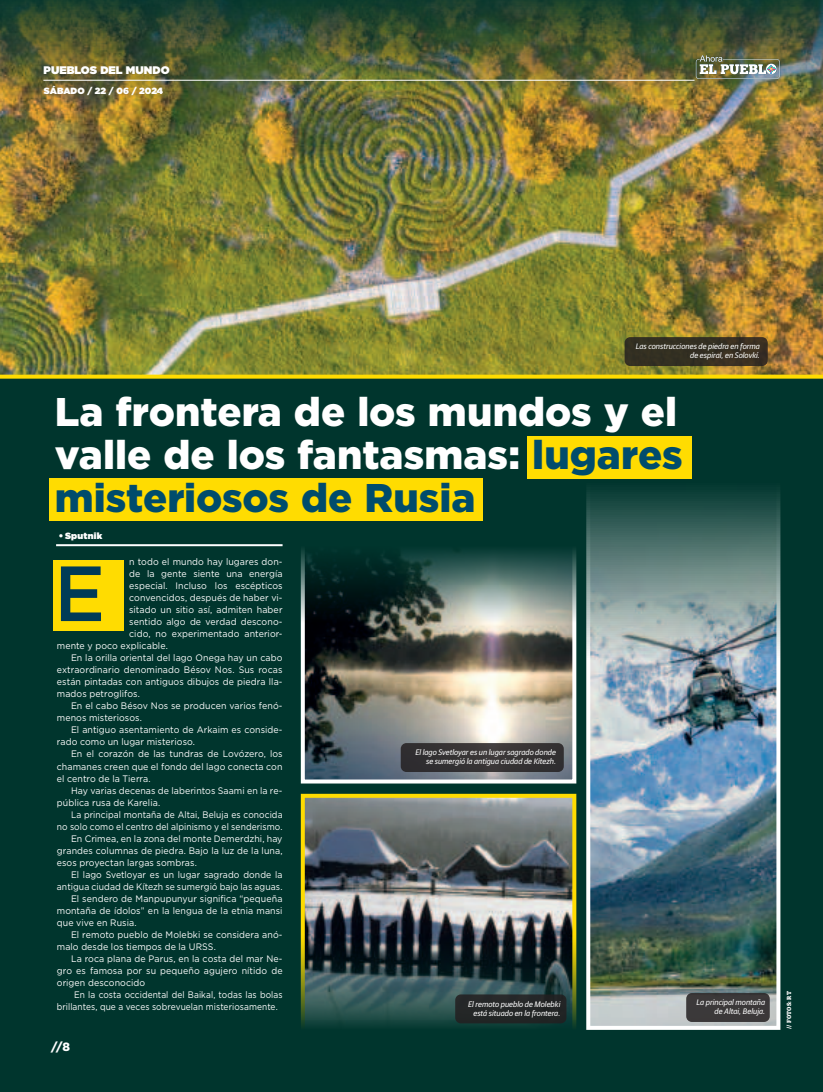
<style>
.page{position:relative;width:823px;height:1092px;background:#fff}
.page>*{position:absolute;margin:0;border:0;box-sizing:border-box;transform-origin:0 0}
.t1{font:500 78px "Gotham";color:#003b57}
.t2{font:900 40px/43px "Gotham";color:#fff}
.t3{font:900 12px "Gotham";color:#fff}
.t4{font:900 11px "Gotham";color:#fff}
.t5{font:9.4px "Gotham";letter-spacing:.01em;color:#fff;scale:.94 1}
.t6{font:9.4px "Gotham";letter-spacing:.01em;color:#fff;scale:.89 1}
.t7{font:9.4px "Gotham";letter-spacing:.01em;color:#fff;scale:.9 1}
.t8{font:9.4px "Gotham";letter-spacing:.01em;color:#fff;scale:.92 1}
.t9{font:900 9px "Gotham";color:#fff}
.t10{font:900 9px "Gotham";letter-spacing:.025em;color:#fff}
.t11{font:italic 8px/9px "Guardian Sans";letter-spacing:.005em;color:#fff;text-align:right}
.t12{font:700 6px "Guardian Egyptian";letter-spacing:.04em;color:#fff}
.s1{color:#004c6c}
.s2{font-family:"Swift";font-weight:400}
</style>
<div class="page">
<div style="left:0;top:0;width:822px;height:1091px;background:#00352d"></div>
<img style="left:0;top:0;width:822px;height:378px">
<hr style="left:43px;top:80px;width:651px;height:1px;background:#fff">
<svg style="left:695px;top:55px;width:84px;height:24px"></svg>
<div style="left:526px;top:435px;width:165px;height:43px;background:#ffdc01"></div>
<div style="left:49px;top:478px;width:433px;height:43px;background:#ffdc01"></div>
<img style="left:591px;top:455px;width:184px;height:569px">
<div style="left:586px;top:450px;width:194px;height:579px;border:4px solid #fff"></div>
<img style="left:305px;top:550px;width:266px;height:228px">
<div style="left:300px;top:531px;width:276px;height:252px;border:4px solid #fff"></div>
<img style="left:305px;top:798px;width:266px;height:228px">
<div style="left:300px;top:793px;width:276px;height:252px;border:4px solid #ffdc01"></div>
<hr style="left:56px;top:544px;width:226px;height:2px;background:#fff">
<div style="left:53px;top:559px;width:70px;height:71px;background:#ffdc01"></div>
<div style="left:624px;top:337px;width:143px;height:29px;background:#342f22;border-radius:6px"></div>
<div style="left:685px;top:992px;width:84px;height:29px;background:#3b3939;border-radius:6px"></div>
<div style="left:400px;top:743px;width:163px;height:29px;background:#343233;border-radius:6px"></div>
<div style="left:455px;top:994px;width:111px;height:29px;background:#242627;border-radius:6px"></div>
<p class="t4" style="left:44px;top:65px;width:127px">PUEBLOS DEL MUNDO</p>
<p class="t9" style="left:44px;top:85px;width:121px">SÁBADO / 22 / 06 / 2024</p>
<p class="t11" style="left:635px;top:342px;width:126px">Las construcciones de piedra en forma de espiral, en Solovkí.</p>
<h2 class="t2" style="left:55px;top:393px;width:629px">La frontera de los mundos y el valle de los fantasmas: <span class="s1">lugares misteriosos de Rusia</span></h2>
<p class="t10" style="left:59px;top:530px;width:45px"><span class="s2">•</span> Sputnik</p>
<h1 class="t1" style="left:54px;top:549px;width:53px">E</h1>
<p class="t5" style="left:129px;top:558px;width:164px">n todo el mundo hay lugares don-</p>
<p class="t5" style="left:129px;top:570px;width:164px">de la gente siente una energía</p>
<p class="t5" style="left:129px;top:582px;width:164px">especial. Incluso los escépticos</p>
<p class="t5" style="left:129px;top:594px;width:164px">convencidos, después de haber vi-</p>
<p class="t5" style="left:129px;top:606px;width:164px">sitado un sitio así, admiten haber</p>
<p class="t5" style="left:129px;top:618px;width:164px">sentido algo de verdad descono-</p>
<p class="t5" style="left:129px;top:630px;width:164px">cido, no experimentado anterior-</p>
<p class="t5" style="left:57px;top:642px;width:119px">mente y poco explicable.</p>
<p class="t5" style="left:71px;top:654px;width:226px">En la orilla oriental del lago Onega hay un cabo</p>
<p class="t5" style="left:57px;top:666px;width:241px">extraordinario denominado Bésov Nos. Sus rocas</p>
<p class="t5" style="left:57px;top:678px;width:241px">están pintadas con antiguos dibujos de piedra lla-</p>
<p class="t5" style="left:57px;top:690px;width:90px">mados petroglifos.</p>
<p class="t5" style="left:71px;top:702px;width:226px">En el cabo Bésov Nos se producen varios fenó-</p>
<p class="t5" style="left:57px;top:714px;width:92px">menos misteriosos.</p>
<p class="t5" style="left:71px;top:726px;width:226px">El antiguo asentamiento de Arkaim es conside-</p>
<p class="t5" style="left:57px;top:738px;width:148px">rado como un lugar misterioso.</p>
<p class="t5" style="left:71px;top:750px;width:226px">En el corazón de las tundras de Lovózero, los</p>
<p class="t5" style="left:57px;top:762px;width:241px">chamanes creen que el fondo del lago conecta con</p>
<p class="t5" style="left:57px;top:774px;width:101px">el centro de la Tierra.</p>
<p class="t5" style="left:71px;top:786px;width:226px">Hay varias decenas de laberintos Saami en la re-</p>
<p class="t5" style="left:57px;top:798px;width:111px">pública rusa de Karelia.</p>
<p class="t7" style="left:71px;top:810px;width:236px">La principal montaña de Altai, Beluja es conocida</p>
<p class="t7" style="left:57px;top:822px;width:252px">no solo como el centro del alpinismo y el senderismo.</p>
<p class="t5" style="left:71px;top:834px;width:226px">En Crimea, en la zona del monte Demerdzhi, hay</p>
<p class="t5" style="left:57px;top:846px;width:241px">grandes columnas de piedra. Bajo la luz de la luna,</p>
<p class="t5" style="left:57px;top:858px;width:150px">esos proyectan largas sombras.</p>
<p class="t8" style="left:71px;top:870px;width:231px">El lago Svetloyar es un lugar sagrado donde la</p>
<p class="t8" style="left:57px;top:882px;width:247px">antigua ciudad de Kítezh se sumergió bajo las aguas.</p>
<p class="t5" style="left:71px;top:894px;width:226px">El sendero de Manpupunyur significa “pequeña</p>
<p class="t5" style="left:57px;top:906px;width:241px">montaña de ídolos” en la lengua de la etnia mansi</p>
<p class="t5" style="left:57px;top:918px;width:86px">que vive en Rusia.</p>
<p class="t5" style="left:71px;top:930px;width:226px">El remoto pueblo de Molebki se considera anó-</p>
<p class="t5" style="left:57px;top:942px;width:171px">malo desde los tiempos de la URSS.</p>
<p class="t5" style="left:71px;top:954px;width:226px">La roca plana de Parus, en la costa del mar Ne-</p>
<p class="t5" style="left:57px;top:966px;width:241px">gro es famosa por su pequeño agujero nítido de</p>
<p class="t5" style="left:57px;top:978px;width:95px">origen desconocido</p>
<p class="t6" style="left:74px;top:990px;width:235px">En la costa occidental del Baikal, todas las bolas</p>
<p class="t6" style="left:57px;top:1002px;width:249px">brillantes, que a veces sobrevuelan misteriosamente.</p>
<p class="t3" style="left:51px;top:1041px;width:20px">//8</p>
<p class="t11" style="left:415px;top:748px;width:142px">El lago Svetloyar es un lugar sagrado donde se sumergió la antigua ciudad de Kítezh.</p>
<p class="t11" style="left:468px;top:999px;width:94px">El remoto pueblo de Molebki está situado en la frontera.</p>
<p class="t11" style="left:696px;top:998px;width:70px">La principal montaña de Altai, Beluja.</p>
<p class="t12" style="left:786px;top:1028px;width:39px;rotate:-90deg">// FOTOS: RT</p>
</div>
